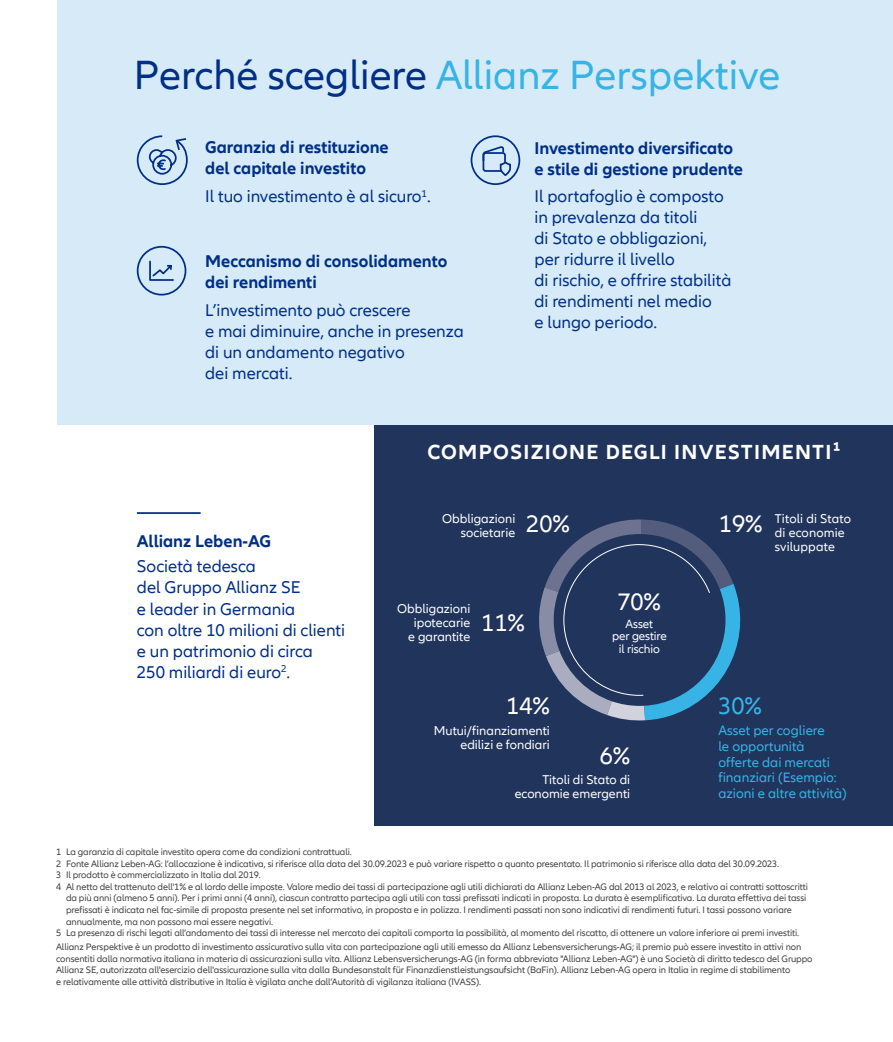
<style>
.page{position:relative;width:893px;height:1042px;background:#fff}
.page>*{position:absolute;margin:0;border:0;box-sizing:border-box;transform-origin:0 0}
.t1{font:42px "Allianz Neo";color:#37b4e5}
.t2{font:24.5px "Allianz Neo";color:#fff}
.t3{font:24.5px "Allianz Neo";color:#37b4e5}
.t4{font:700 21px "Allianz Neo";letter-spacing:.06em;color:#fff}
.t5{font:17.5px/21px "Allianz Neo";color:#002f87}
.t6{font:700 17.5px/21px "Allianz Neo";color:#002f87}
.t7{font:14px/15.8px "Allianz Neo";color:#37b4e5}
.t8{font:13.12px/14px "Allianz Neo";color:#fff;text-align:right}
.t9{font:12.25px/12.6px "Allianz Neo";letter-spacing:-.01em;color:#fff;text-align:center}
.t10{font:9.62px/11.5px "Allianz Neo";letter-spacing:-.01em;color:#424241}
.s1{color:#002f87}
</style>
<div class="page">
<div style="left:375px;top:421px;width:518px;height:404px;background:#21345c"></div>
<svg style="left:539px;top:519px;width:202px;height:201px"></svg>
<div style="left:57px;top:0;width:836px;height:425px;background:#d6eaf7"></div>
<hr style="left:137px;top:512px;width:64px;height:2px;background:#002f87">
<svg style="left:136px;top:135px;width:52px;height:50px"></svg>
<div style="left:137px;top:246px;width:49px;height:49px;border:2px solid #002f87;border-radius:50%"></div>
<svg style="left:149px;top:260px;width:25px;height:21px"></svg>
<div style="left:471px;top:135px;width:49px;height:50px;border:2px solid #002f87;border-radius:50%"></div>
<svg style="left:482px;top:147px;width:30px;height:30px"></svg>
<h1 class="t1" style="left:134px;top:51px;width:648px"><span class="s1">Perché scegliere</span> Allianz Perspektive</h1>
<h3 class="t6" style="left:205px;top:137px;width:185px">Garanzia di restituzione del capitale investito</h3>
<h3 class="t5" style="left:205px;top:186px;width:227px">Il tuo investimento è al sicuro<sup>1</sup>.</h3>
<h3 class="t6" style="left:205px;top:251px;width:244px">Meccanismo di consolidamento dei rendimenti</h3>
<h3 class="t5" style="left:205px;top:300px;width:260px">L’investimento può crescere<br>e mai diminuire, anche in presenza di un andamento negativo<br>dei mercati.</h3>
<h3 class="t6" style="left:534px;top:138px;width:210px">Investimento diversificato e stile di gestione prudente</h3>
<h3 class="t5" style="left:534px;top:186px;width:198px">Il portafoglio è composto in prevalenza da titoli<br>di Stato e obbligazioni, per ridurre il livello<br>di rischio, e offrire stabilità di rendimenti nel medio<br>e lungo periodo.</h3>
<h3 class="t6" style="left:137px;top:530px;width:136px">Allianz Leben-AG</h3>
<h3 class="t5" style="left:137px;top:556px;width:210px">Società tedesca<br>del Gruppo Allianz SE<br>e leader in Germania<br>con oltre 10 milioni di clienti e un patrimonio di circa<br>250 miliardi di euro<sup>2</sup>.</h3>
<h3 class="t4" style="left:427px;top:440px;width:414px">COMPOSIZIONE DEGLI INVESTIMENTI¹</h3>
<h3 class="t8" style="left:442px;top:512px;width:75px">Obbligazioni societarie</h3>
<h2 class="t2" style="left:526px;top:510px;width:45px">20%</h2>
<h2 class="t2" style="left:719px;top:510px;width:45px">19%</h2>
<h3 class="t8" style="left:775px;top:512px;width:78px;text-align:left">Titoli di Stato di economie sviluppate</h3>
<h3 class="t8" style="left:397px;top:602px;width:75px">Obbligazioni ipotecarie<br>e garantite</h3>
<h2 class="t2" style="left:481px;top:609px;width:45px">11%</h2>
<h2 class="t2" style="left:618px;top:588px;width:45px">70%</h2>
<p class="t9" style="left:612px;top:617px;width:56px">Asset<br>per gestire il rischio</p>
<h2 class="t2" style="left:506px;top:692px;width:45px">14%</h2>
<h2 class="t3" style="left:718px;top:692px;width:45px">30%</h2>
<h3 class="t8" style="left:434px;top:723px;width:117px">Mutui/finanziamenti edilizi e fondiari</h3>
<h3 class="t8" style="left:515px;top:773px;width:117px">Titoli di Stato di economie emergenti</h3>
<h2 class="t2" style="left:600px;top:742px;width:32px">6%</h2>
<h3 class="t7" style="left:718px;top:723px;width:130px">Asset per cogliere<br>le opportunità offerte dai mercati finanziari (Esempio: azioni e altre attività)</h3>
<p class="t10" style="left:56px;top:846px;width:297px">1 La garanzia di capitale investito opera come da condizioni contrattuali.</p>
<p class="t10" style="left:56px;top:858px;width:725px">2 Fonte Allianz Leben-AG: l’allocazione è indicativa, si riferisce alla data del 30.09.2023 e può variare rispetto a quanto presentato. Il patrimonio si riferisce alla data del 30.09.2023.</p>
<p class="t10" style="left:56px;top:869px;width:206px">3 Il prodotto è commercializzato in Italia dal 2019.</p>
<p class="t10" style="left:56px;top:881px;width:753px">4 Al netto del trattenuto dell'1% e al lordo delle imposte. Valore medio dei tassi di partecipazione agli utili dichiarati da Allianz Leben-AG dal 2013 al 2023, e relativo ai contratti sottoscritti</p>
<p class="t10" style="left:66px;top:893px;width:742px">da più anni (almeno 5 anni). Per i primi anni (4 anni), ciascun contratto partecipa agli utili con tassi prefissati indicati in proposta. La durata è esemplificativa. La durata effettiva dei tassi</p>
<p class="t10" style="left:66px;top:904px;width:727px">prefissati è indicata nel fac-simile di proposta presente nel set informativo, in proposta e in polizza. I rendimenti passati non sono indicativi di rendimenti futuri. I tassi possono variare</p>
<p class="t10" style="left:66px;top:916px;width:209px">annualmente, ma non possono mai essere negativi.</p>
<p class="t10" style="left:56px;top:927px;width:745px">5 La presenza di rischi legati all’andamento dei tassi di interesse nel mercato dei capitali comporta la possibilità, al momento del riscatto, di ottenere un valore inferiore ai premi investiti.</p>
<p class="t10" style="left:56px;top:941px;width:758px">Allianz Perspektive è un prodotto di investimento assicurativo sulla vita con partecipazione agli utili emesso da Allianz Lebensversicherungs-AG; il premio può essere investito in attivi non consentiti dalla normativa italiana in materia di assicurazioni sulla vita. Allianz Lebensversicherungs-AG (in forma abbreviata "Allianz Leben-AG") è una Società di diritto tedesco del Gruppo Allianz SE, autorizzata all'esercizio dell'assicurazione sulla vita dalla Bundesanstalt für Finanzdienstleistungsaufsicht (BaFin). Allianz Leben-AG opera in Italia in regime di stabilimento<br>e relativamente alle attività distributive in Italia è vigilata anche dall’Autorità di vigilanza italiana (IVASS).</p>
</div>
